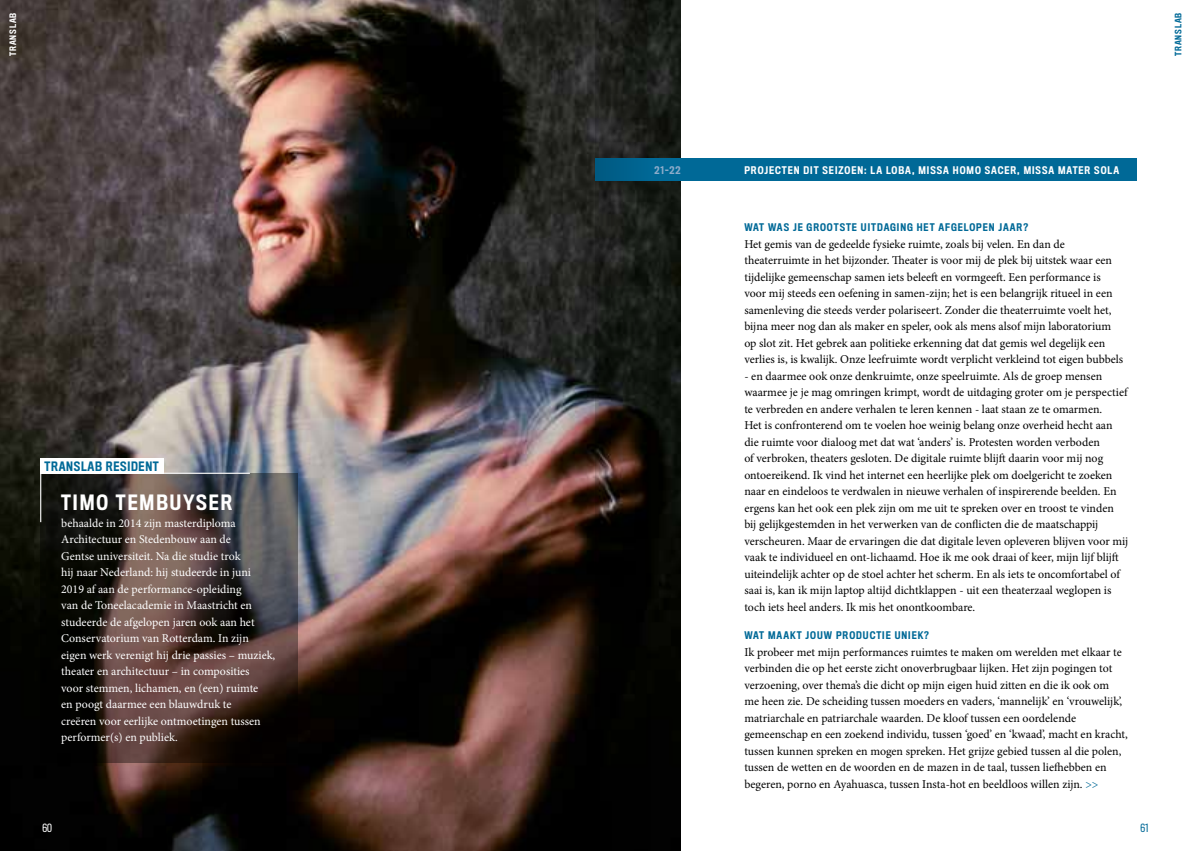
<style>
.page{position:relative;width:1191px;height:851px;background:#fff}
.page>*{position:absolute;margin:0;border:0;box-sizing:border-box;transform-origin:0 0}
.t1{font:500 19.5px "Titling Gothic FB Cond";letter-spacing:.1em;color:#fff}
.t2{font:12px/16.5px "Minion Pro";color:#000}
.t3{font:12px/16.5px "Minion Pro";color:#fff}
.t4{font:500 12px "Titling Gothic FB Cond";letter-spacing:.06em;color:#006997}
.t5{font:10.5px "Titling Gothic FB Cond";color:#fff}
.t6{font:10.5px "Titling Gothic FB Cond";color:#006997}
.t7{font:500 9.75px "Titling Gothic FB Cond";letter-spacing:.1em;color:#006997}
.t8{font:500 9.75px "Titling Gothic FB Cond";letter-spacing:.1em;color:#fff}
.t9{font:500 9.75px "Titling Gothic FB Cond";color:#8dacca}
.t10{font:500 8.25px "Titling Gothic FB Cond";letter-spacing:.1em;color:#fff}
.t11{font:500 8.25px "Titling Gothic FB Cond";letter-spacing:.1em;color:#006997}
.s1{color:#006997}
</style>
<div class="page">
<img style="left:0;top:0;width:680px;height:850px">
<div style="left:595px;top:158px;width:541px;height:23px;background:#006997"></div>
<svg style="left:40px;top:473px;width:258px;height:289px;background:#3f312e"></svg>
<svg style="left:40px;top:472px;width:211px;height:51px;background:#423c3a"></svg>
<div style="left:40px;top:458px;width:123px;height:16px;background:#fff"></div>
<svg style="left:595px;top:0;width:56px;height:850px;background:#121412"></svg>
<p class="t10" style="left:8px;top:56px;width:45px;rotate:-90deg">TRANSLAB</p>
<p class="t11" style="left:1173px;top:56px;width:45px;rotate:-90deg">TRANSLAB</p>
<p class="t4" style="left:44px;top:459px;width:116px">TRANSLAB RESIDENT</p>
<h1 class="t1" style="left:61px;top:490px;width:173px">TIMO TEMBUYSER</h1>
<p class="t3" style="left:61px;top:514px;width:215px">behaalde in 2014 zijn masterdiploma Architectuur en Stedenbouw aan de<br>Gentse universiteit. Na die studie trok<br>hij naar Nederland: hij studeerde in juni 2019 af aan de performance-opleiding<br>van de Toneelacademie in Maastricht en studeerde de afgelopen jaren ook aan het Conservatorium van Rotterdam. In zijn eigen werk verenigt hij drie passies – muziek, theater en architectuur – in composities<br>voor stemmen, lichamen, en (een) ruimte<br>en poogt daarmee een blauwdruk te<br>creëren voor eerlijke ontmoetingen tussen performer(s) en publiek.</p>
<p class="t9" style="left:654px;top:164px;width:28px">21-22</p>
<p class="t8" style="left:744px;top:164px;width:376px">PROJECTEN DIT SEIZOEN: LA LOBA, MISSA HOMO SACER, MISSA MATER SOLA</p>
<p class="t7" style="left:744px;top:221px;width:285px">WAT WAS JE GROOTSTE UITDAGING HET AFGELOPEN JAAR?</p>
<p class="t2" style="left:744px;top:235px;width:380px">Het gemis van de gedeelde fysieke ruimte, zoals bij velen. En dan de theaterruimte in het bijzonder. Theater is voor mij de plek bij uitstek waar een tijdelijke gemeenschap samen iets beleeft en vormgeeft. Een performance is voor mij steeds een oefening in samen-zijn; het is een belangrijk ritueel in een samenleving die steeds verder polariseert. Zonder die theaterruimte voelt het, bijna meer nog dan als maker en speler, ook als mens alsof mijn laboratorium op slot zit. Het gebrek aan politieke erkenning dat dat gemis wel degelijk een verlies is, is kwalijk. Onze leefruimte wordt verplicht verkleind tot eigen bubbels</p>
<p class="t2" style="left:744px;top:367px;width:385px">- en daarmee ook onze denkruimte, onze speelruimte. Als de groep mensen waarmee je je mag omringen krimpt, wordt de uitdaging groter om je perspectief te verbreden en andere verhalen te leren kennen - laat staan ze te omarmen.<br>Het is confronterend om te voelen hoe weinig belang onze overheid hecht aan die ruimte voor dialoog met dat wat ‘anders’ is. Protesten worden verboden<br>of verbroken, theaters gesloten. De digitale ruimte blijft daarin voor mij nog ontoereikend. Ik vind het internet een heerlijke plek om doelgericht te zoeken naar en eindeloos te verdwalen in nieuwe verhalen of inspirerende beelden. En ergens kan het ook een plek zijn om me uit te spreken over en troost te vinden bij gelijkgestemden in het verwerken van de conflicten die de maatschappij verscheuren. Maar de ervaringen die dat digitale leven opleveren blijven voor mij vaak te individueel en ont-lichaamd. Hoe ik me ook draai of keer, mijn lijf blijft uiteindelijk achter op de stoel achter het scherm. En als iets te oncomfortabel of saai is, kan ik mijn laptop altijd dichtklappen - uit een theaterzaal weglopen is toch iets heel anders. Ik mis het onontkoombare.</p>
<p class="t7" style="left:744px;top:629px;width:186px">WAT MAAKT JOUW PRODUCTIE UNIEK?</p>
<p class="t2" style="left:744px;top:643px;width:385px">Ik probeer met mijn performances ruimtes te maken om werelden met elkaar te verbinden die op het eerste zicht onoverbrugbaar lijken. Het zijn pogingen tot verzoening, over thema’s die dicht op mijn eigen huid zitten en die ik ook om<br>me heen zie. De scheiding tussen moeders en vaders, ‘mannelijk’ en ‘vrouwelijk’, matriarchale en patriarchale waarden. De kloof tussen een oordelende gemeenschap en een zoekend individu, tussen ‘goed’ en ‘kwaad’, macht en kracht, tussen kunnen spreken en mogen spreken. Het grijze gebied tussen al die polen, tussen de wetten en de woorden en de mazen in de taal, tussen liefhebben en begeren, porno en Ayahuasca, tussen Insta-hot en beeldloos willen zijn. <span class="s1">&gt;&gt;</span></p>
<p class="t5" style="left:43px;top:821px;width:11px">60</p>
<p class="t6" style="left:1140px;top:821px;width:10px">61</p>
</div>
